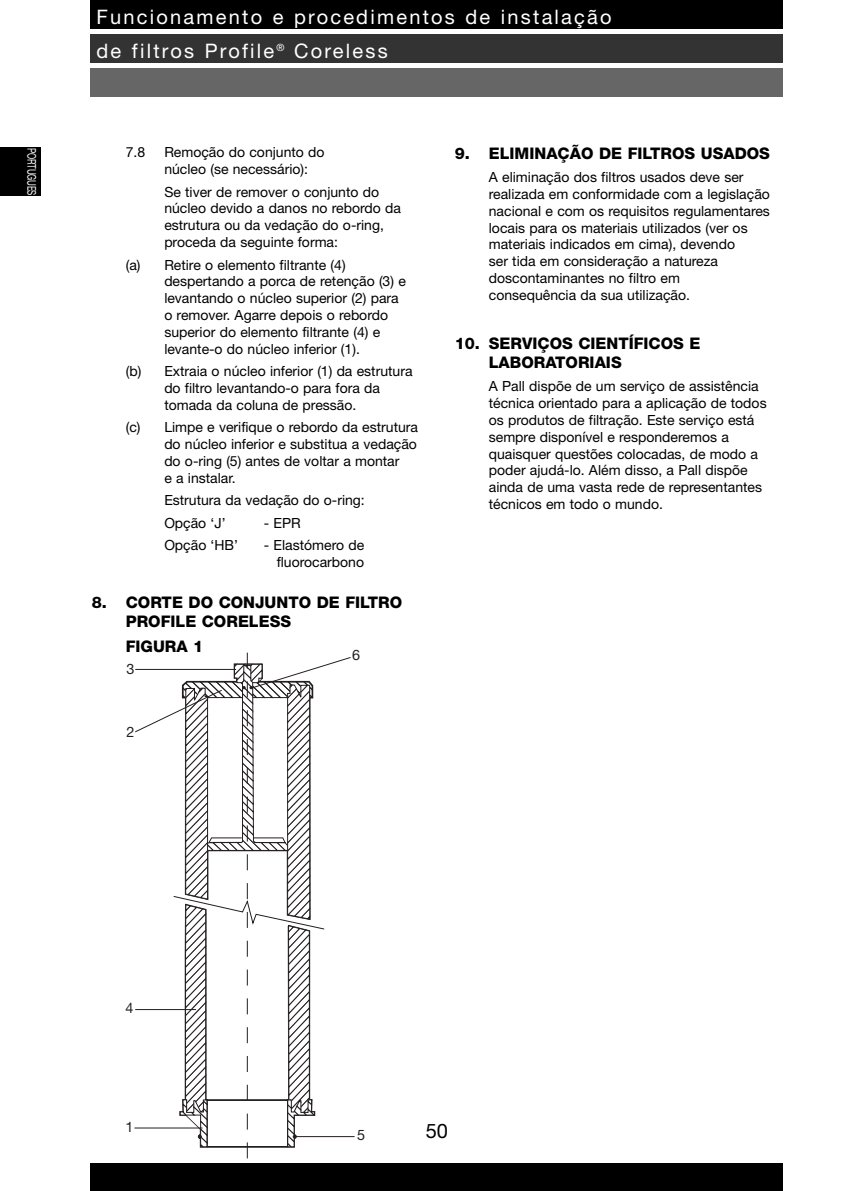
<style>
.page{position:relative;width:851px;height:1191px;background:#fff}
.page>*{position:absolute;margin:0;border:0;box-sizing:border-box;transform-origin:0 0}
.t1{font:20px/34px "Helvetica Neue";letter-spacing:.11em;color:#fff}
.t2{font:20px "Helvetica Neue";color:#000}
.t3{font:800 16px/19.2px "Helvetica Neue";color:#000}
.t4{font:14.4px "Helvetica Neue";color:#231f20}
.t5{font:14px/16.8px "Helvetica Neue";color:#000}
.t6{font:12px "Helvetica Neue";letter-spacing:-.03em;color:#fff;scale:.67 1}
</style>
<div class="page">
<svg style="left:135px;top:652px;width:216px;height:507px"></svg>
<hr style="left:135px;top:1009px;width:61px;height:1px;background:#231f20">
<hr style="left:134px;top:1127px;width:68px;height:1px;background:#231f20">
<hr style="left:295px;top:1136px;width:59px;height:1px;background:#231f20">
<div style="left:0;top:148px;width:40px;height:48px;background:#000"></div>
<div style="left:91px;top:1163px;width:691px;height:28px;background:#000"></div>
<div style="left:91px;top:0;width:691px;height:29px;background:#000"></div>
<div style="left:91px;top:34px;width:691px;height:29px;background:#333"></div>
<div style="left:91px;top:68px;width:691px;height:29px;background:#666"></div>
<p class="t6" style="left:36px;top:148px;width:72px;rotate:90deg">PORTUGUES</p>
<h1 class="t1" style="left:96px;top:2px;width:516px">Funcionamento e procedimentos de instalação de filtros Profile <sup>®</sup> Coreless</h1>
<p class="t5" style="left:126px;top:145px;width:21px">7.8</p>
<p class="t5" style="left:164px;top:145px;width:162px">Remoção do conjunto do núcleo (se necessário):</p>
<p class="t5" style="left:164px;top:185px;width:238px">Se tiver de remover o conjunto do núcleo devido a danos no rebordo da estrutura ou da vedação do o-ring, proceda da seguinte forma:</p>
<p class="t5" style="left:164px;top:257px;width:243px;text-indent:-39px">(a) Retire o elemento filtrante (4) despertando a porca de retenção (3) e levantando o núcleo superior (2) para o remover. Agarre depois o rebordo superior do elemento filtrante (4) e levante-o do núcleo inferior (1).</p>
<p class="t5" style="left:164px;top:364px;width:250px;text-indent:-39px">(b) Extraia o núcleo inferior (1) da estrutura do filtro levantando-o para fora da tomada da coluna de pressão.</p>
<p class="t5" style="left:164px;top:420px;width:255px;text-indent:-39px">(c) Limpe e verifique o rebordo da estrutura do núcleo inferior e substitua a vedação do o-ring (5) antes de voltar a montar<br>e a instalar.</p>
<p class="t5" style="left:164px;top:490px;width:202px;line-height:22.4px">Estrutura da vedação do o-ring:<br>Opção ‘J’</p>
<p class="t5" style="left:264px;top:515px;width:38px">- EPR</p>
<p class="t5" style="left:164px;top:538px;width:75px">Opção ‘HB’</p>
<p class="t5" style="left:264px;top:538px;width:102px;text-align:right">- Elastómero de fluorocarbono</p>
<p class="t3" style="left:126px;top:593px;width:278px;text-indent:-34px">8. CORTE DO CONJUNTO DE FILTRO<br>PROFILE CORELESS</p>
<p class="t3" style="left:126px;top:637px;width:79px">FIGURA 1</p>
<p class="t4" style="left:352px;top:649px;width:10px">6</p>
<p class="t4" style="left:126px;top:664px;width:10px">3</p>
<p class="t4" style="left:126px;top:726px;width:10px">2</p>
<p class="t3" style="left:454px;top:145px;width:316px">9. ELIMINAÇÃO DE FILTROS USADOS</p>
<p class="t5" style="left:489px;top:170px;width:282px">A eliminação dos filtros usados deve ser realizada em conformidade com a legislação nacional e com os requisitos regulamentares locais para os materiais utilizados (ver os materiais indicados em cima), devendo<br>ser tida em consideração a natureza doscontaminantes no filtro em consequência da sua utilização.</p>
<p class="t3" style="left:489px;top:335px;width:213px;text-indent:-34px">10. SERVIÇOS CIENTÍFICOS E<br>LABORATORIAIS</p>
<p class="t5" style="left:489px;top:379px;width:279px">A Pall dispõe de um serviço de assistência técnica orientado para a aplicação de todos os produtos de filtração. Este serviço está sempre disponível e responderemos a quaisquer questões colocadas, de modo a poder ajudá-lo. Além disso, a Pall dispõe ainda de uma vasta rede de representantes técnicos em todo o mundo.</p>
<p class="t4" style="left:126px;top:1002px;width:10px">4</p>
<p class="t4" style="left:126px;top:1121px;width:10px">1</p>
<p class="t4" style="left:357px;top:1129px;width:10px">5</p>
<h1 class="t2" style="left:425px;top:1123px;width:24px">50</h1>
</div>
